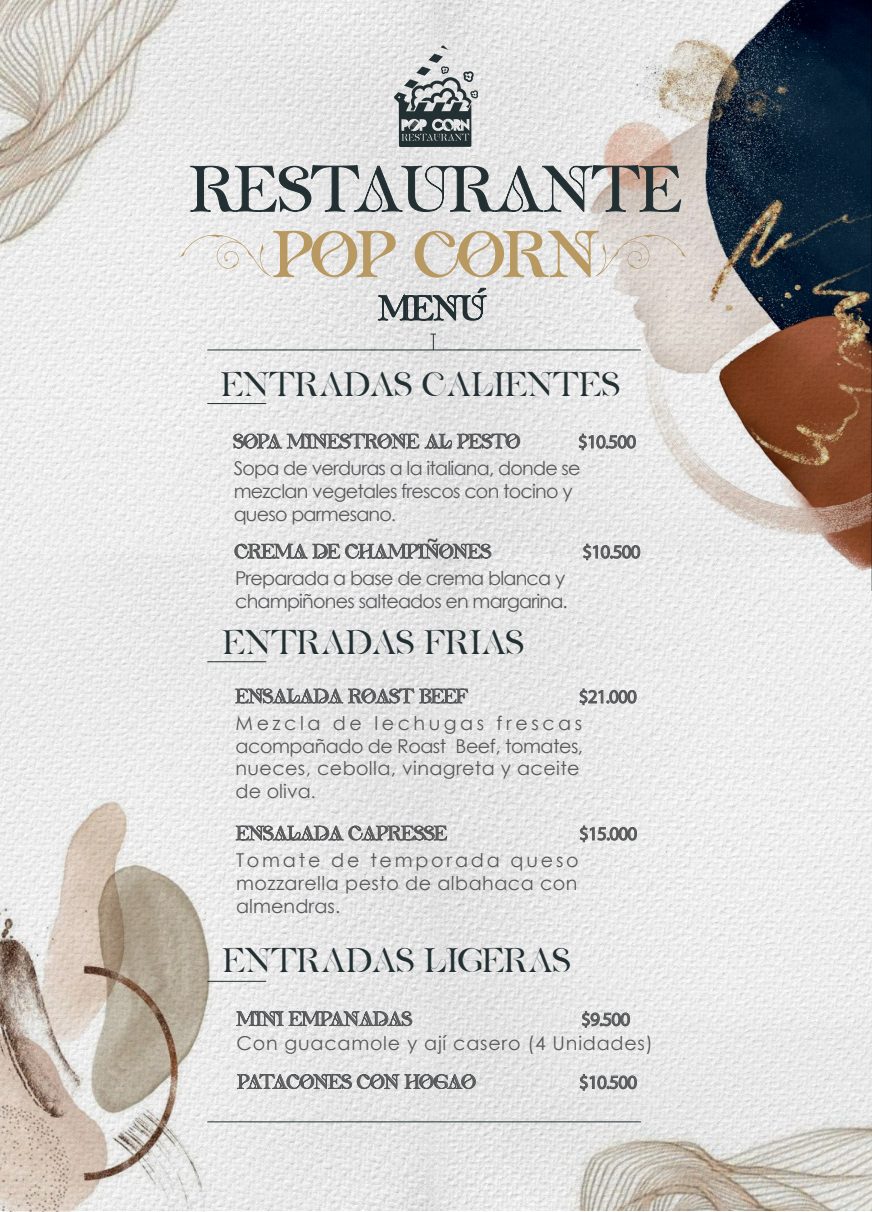
<style>
.page{position:relative;width:872px;height:1212px;background:#fff}
.page>*{position:absolute;margin:0;border:0;box-sizing:border-box;transform-origin:0 0}
.t1{font:61.65px "eunoia FREE";letter-spacing:-.02em;color:#223033}
.t2{font:32.85px "eunoia FREE";letter-spacing:-.02em;color:#223033}
.t3{font:19.05px/23px "Century Gothic";letter-spacing:-.025em;color:#57585a}
.t4{font:19.05px "eunoia FREE";letter-spacing:-.04em;color:#57585a}
.t5{font:19.05px/23px "Century Gothic";letter-spacing:.02em;color:#57585a}
.t6{font:19.05px "Myriad Pro";letter-spacing:-.04em;color:#57585a}
.t7{font:19.05px "Century Gothic";letter-spacing:.04em;color:#57585a}
.s1{font-size:16.95px}
</style>
<div class="page">
<img style="left:0;top:0;width:434px;height:554px">
<img style="left:434px;top:0;width:147px;height:554px">
<img style="left:0;top:554px;width:434px;height:657px">
<img style="left:434px;top:554px;width:438px;height:657px">
<img style="left:0;top:0;width:207px;height:327px">
<img style="left:503px;top:1023px;width:369px;height:188px">
<img style="left:0;top:738px;width:273px;height:474px">
<img style="left:581px;top:0;width:291px;height:590px">
<svg style="left:394px;top:45px;width:84px;height:102px;background:#999fa0"></svg>
<svg style="left:190px;top:165px;width:490px;height:47px;background:#cccbca"></svg>
<svg style="left:233px;top:431px;width:287px;height:22px;background:#bebebf"></svg>
<svg style="left:578px;top:433px;width:58px;height:17px"></svg>
<svg style="left:582px;top:543px;width:58px;height:17px"></svg>
<svg style="left:235px;top:686px;width:233px;height:21px;background:#bbbbbc"></svg>
<svg style="left:579px;top:688px;width:58px;height:17px"></svg>
<svg style="left:236px;top:1009px;width:177px;height:21px;background:#bcbcbd"></svg>
<svg style="left:581px;top:1011px;width:49px;height:17px"></svg>
<svg style="left:237px;top:1071px;width:239px;height:22px;background:#bebfbf"></svg>
<svg style="left:579px;top:1074px;width:58px;height:17px"></svg>
<svg style="left:235px;top:824px;width:212px;height:21px;background:#bbbbbc"></svg>
<svg style="left:579px;top:825px;width:58px;height:17px"></svg>
<hr style="left:207px;top:350px;width:434px;height:1px;background:#223033">
<hr style="left:207px;top:1121px;width:434px;height:1px;background:#223033">
<hr style="left:207px;top:403px;width:59px;height:1px;background:#223033">
<hr style="left:207px;top:661px;width:59px;height:1px;background:#223033">
<hr style="left:207px;top:981px;width:59px;height:1px;background:#223033">
<svg style="left:180px;top:231px;width:216px;height:46px"></svg>
<svg style="left:414px;top:231px;width:272px;height:47px;background:#d7cdbe"></svg>
<svg style="left:377px;top:288px;width:110px;height:62px;background:#c4c6c6"></svg>
<svg style="left:234px;top:538px;width:258px;height:25px;background:#c2c2c3"></svg>
<h1 class="t1" style="left:191px;top:165px;width:493px">RESTAURANTE</h1>
<h2 class="t2" style="left:378px;top:295px;width:109px">MENU</h2>
<h2 class="t2" style="left:221px;top:371px;width:401px">ENTRADAS CALIENTES</h2>
<p class="t4" style="left:234px;top:434px;width:288px">SOPA MINESTRONE AL PESTO</p>
<p class="t6" style="left:578px;top:430px;width:60px">$10.500</p>
<p class="t3" style="left:234px;top:456px;width:348px">Sopa de verduras a la italiana, donde se mezclan vegetales frescos con tocino y queso parmesano<span class="s1">.</span></p>
<p class="t4" style="left:235px;top:544px;width:258px">CREMA DE CHAMPINONES</p>
<p class="t6" style="left:582px;top:540px;width:60px">$10.500</p>
<p class="t3" style="left:235px;top:566px;width:334px">Preparada a base de crema blanca y champiñones salteados en margarina.</p>
<h2 class="t2" style="left:223px;top:630px;width:303px">ENTRADAS FRIAS</h2>
<p class="t4" style="left:236px;top:689px;width:234px">ENSALADA ROAST BEEF</p>
<p class="t6" style="left:578px;top:685px;width:60px">$21.000</p>
<p class="t5" style="left:236px;top:711px;width:349px">Mezcla de lechugas frescas acompañado de Roast Beef, tomates, nueces, cebolla, vinagreta y aceite de oliva<span class="s1">.</span></p>
<p class="t4" style="left:236px;top:826px;width:213px">ENSALADA CAPRESSE</p>
<p class="t6" style="left:579px;top:822px;width:60px">$15.000</p>
<p class="t3" style="left:236px;top:848px;width:344px;text-align:justify">Tomate de temporada queso mozzarella pesto de albahaca con almendras.</p>
<h2 class="t2" style="left:223px;top:947px;width:349px">ENTRADAS LIGERAS</h2>
<p class="t4" style="left:236px;top:1011px;width:177px">MINI EMPANADAS</p>
<p class="t6" style="left:581px;top:1007px;width:51px">$9.500</p>
<p class="t7" style="left:236px;top:1030px;width:418px">Con guacamole y ají casero (4 Unidades)</p>
<p class="t4" style="left:237px;top:1074px;width:240px">PATACONES CON HOGAO</p>
<p class="t6" style="left:579px;top:1070px;width:60px">$10.500</p>
</div>
